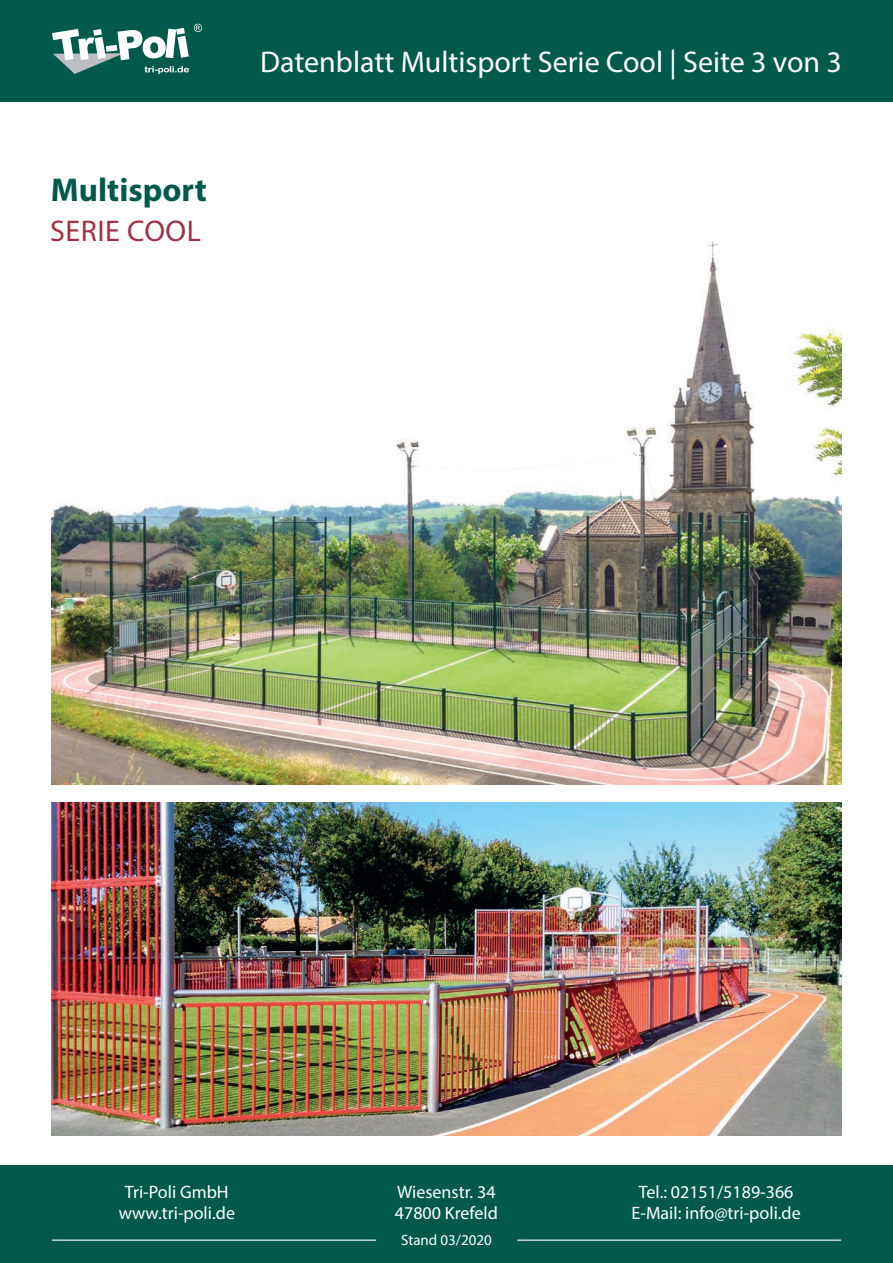
<style>
.page{position:relative;width:893px;height:1263px;background:#fff}
.page>*{position:absolute;margin:0;border:0;box-sizing:border-box;transform-origin:0 0}
.t1{font:700 33px "Myriad Pro";color:#005949}
.t2{font:30px "Myriad Pro";color:#fff}
.t3{font:30px "Myriad Pro";letter-spacing:.02em;color:#a13044}
.t4{font:18px/21.6px "Myriad Pro";color:#fff;text-align:center}
.t5{font:15px "Myriad Pro";color:#fff}
</style>
<div class="page">
<div style="left:0;top:1165px;width:893px;height:98px;background:#005949"></div>
<div style="left:0;top:0;width:893px;height:102px;background:#005949"></div>
<svg style="left:52px;top:24px;width:150px;height:50px"></svg>
<hr style="left:52px;top:1239px;width:324px;height:2px;background:#fff">
<hr style="left:517px;top:1239px;width:324px;height:2px;background:#fff">
<img style="left:51px;top:803px;width:791px;height:332px">
<img style="left:51px;top:243px;width:791px;height:542px">
<p class="t1" style="left:51px;top:169px;width:157px">Multisport</p>
<p class="t3" style="left:50px;top:212px;width:153px">SERIE COOL</p>
<p class="t2" style="left:260px;top:43px;width:583px">Datenblatt Multisport Serie Cool | Seite 3 von 3</p>
<p class="t4" style="left:119px;top:1181px;width:118px">Tri-Poli GmbH www.tri-poli.de</p>
<p class="t4" style="left:395px;top:1181px;width:105px;text-align:left">Wiesenstr. 34<br>47800 Krefeld</p>
<p class="t4" style="left:632px;top:1181px;width:171px">Tel.: 02151/5189-366<br>E-Mail: info@tri-poli.de</p>
<p class="t5" style="left:401px;top:1231px;width:92px">Stand 03/2020</p>
</div>
